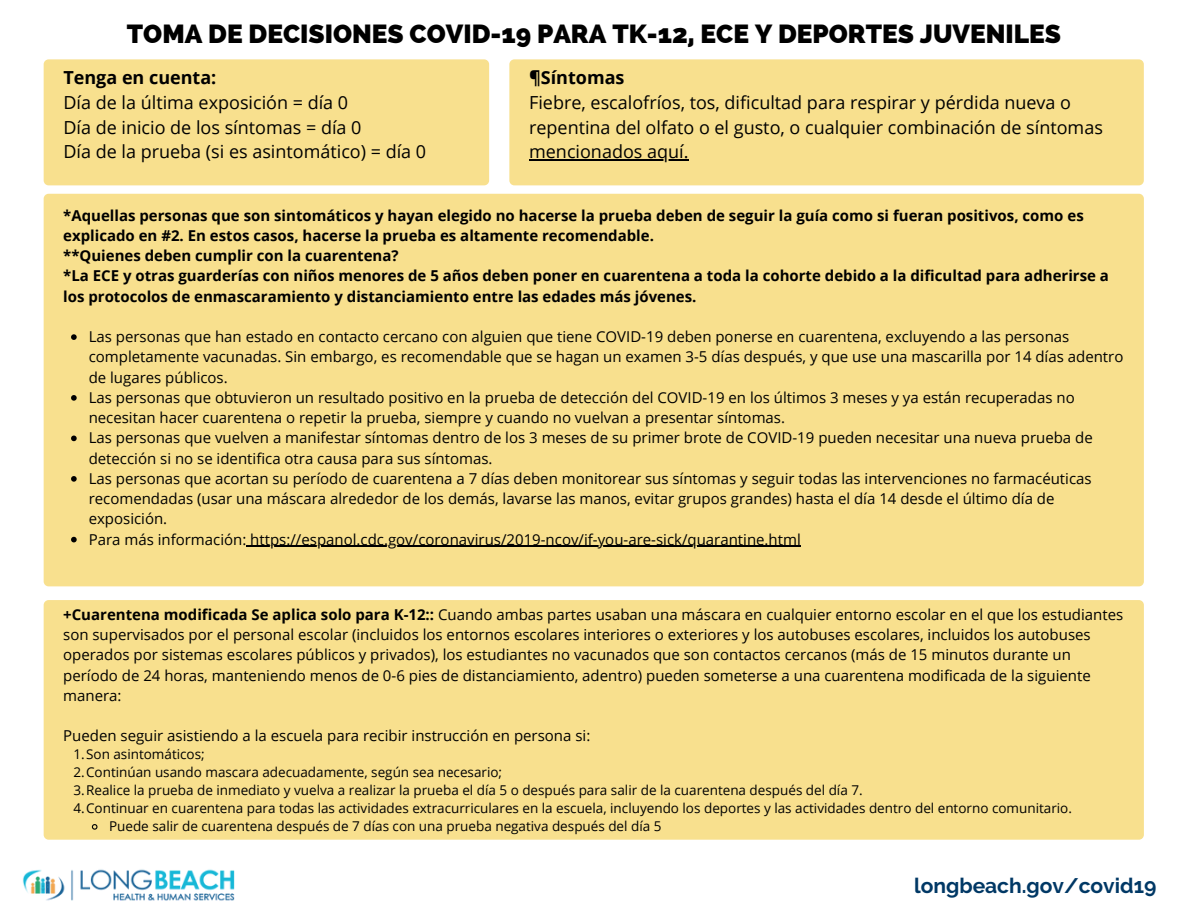
<style>
.page{position:relative;width:1188px;height:918px;background:#fff}
.page>*{position:absolute;margin:0;border:0;box-sizing:border-box;transform-origin:0 0}
.t1{font:800 26.25px "Raleway";color:#000}
.t2{font:700 21px "Raleway";color:#003865}
.t3{font:18px/24.8px "Open Sans";color:#000}
.t4{font:700 18px "Open Sans";color:#000}
.t5{font:15px/20.2px "Open Sans";color:#000}
.t6{font:700 15px/20.2px "Open Sans";color:#000}
.t7{font:13.5px "Open Sans";color:#000}
.s1{font-weight:700}
</style>
<div class="page">
<div style="left:44px;top:59px;width:445px;height:126px;background:#f8e08e;border-radius:5px"></div>
<div style="left:509px;top:59px;width:635px;height:126px;background:#f8e08e;border-radius:5px"></div>
<div style="left:44px;top:194px;width:1100px;height:392px;background:#f8e08e;border-radius:5px"></div>
<hr style="left:529px;top:160px;width:160px;height:1px;background:#000">
<svg style="left:71px;top:334px;width:6px;height:6px"></svg>
<svg style="left:71px;top:395px;width:6px;height:6px"></svg>
<svg style="left:71px;top:436px;width:6px;height:5px"></svg>
<svg style="left:71px;top:476px;width:6px;height:6px"></svg>
<svg style="left:71px;top:537px;width:6px;height:5px"></svg>
<hr style="left:246px;top:546px;width:555px;height:1px;background:#000">
<img style="left:22px;top:869px;width:213px;height:32px">
<div style="left:44px;top:600px;width:1100px;height:240px;background:#f8e08e;border-radius:5px"></div>
<svg style="left:91px;top:824px;width:7px;height:6px"></svg>
<p class="t1" style="left:127px;top:18px;width:936px">TOMA DE DECISIONES COVID-19 PARA TK-12, ECE Y DEPORTES JUVENILES</p>
<p class="t4" style="left:63px;top:65px;width:155px">Tenga en cuenta:</p>
<p class="t3" style="left:63px;top:90px;width:286px">Día de la última exposición = día 0</p>
<p class="t3" style="left:63px;top:114px;width:300px">Día de inicio de los síntomas = día 0</p>
<p class="t3" style="left:63px;top:139px;width:364px">Día de la prueba (si es asintomático) = día 0</p>
<p class="t4" style="left:529px;top:65px;width:97px">¶Síntomas</p>
<p class="t3" style="left:529px;top:90px;width:575px">Fiebre, escalofríos, tos, dificultad para respirar y pérdida nueva o repentina del olfato o el gusto, o cualquier combinación de síntomas mencionados aquí.</p>
<p class="t6" style="left:63px;top:205px;width:1022px">*Aquellas personas que son sintomáticos y hayan elegido no hacerse la prueba deben de seguir la guía como si fueran positivos, como es explicado en #2. En estos casos, hacerse la prueba es altamente recomendable.</p>
<p class="t6" style="left:63px;top:245px;width:337px">**Quienes deben cumplir con la cuarentena?</p>
<p class="t6" style="left:63px;top:265px;width:1047px">*La ECE y otras guarderías con niños menores de 5 años deben poner en cuarentena a toda la cohorte debido a la dificultad para adherirse a los protocolos de enmascaramiento y distanciamiento entre las edades más jóvenes.</p>
<p class="t5" style="left:89px;top:326px;width:1036px">Las personas que han estado en contacto cercano con alguien que tiene COVID-19 deben ponerse en cuarentena, excluyendo a las personas completamente vacunadas. Sin embargo, es recomendable que se hagan un examen 3-5 días después, y que use una mascarilla por 14 días adentro de lugares públicos.</p>
<p class="t5" style="left:89px;top:387px;width:988px">Las personas que obtuvieron un resultado positivo en la prueba de detección del COVID-19 en los últimos 3 meses y ya están recuperadas no necesitan hacer cuarentena o repetir la prueba, siempre y cuando no vuelvan a presentar síntomas.</p>
<p class="t5" style="left:89px;top:427px;width:1006px">Las personas que vuelven a manifestar síntomas dentro de los 3 meses de su primer brote de COVID-19 pueden necesitar una nueva prueba de detección si no se identifica otra causa para sus síntomas.</p>
<p class="t5" style="left:89px;top:468px;width:1005px">Las personas que acortan su período de cuarentena a 7 días deben monitorear sus síntomas y seguir todas las intervenciones no farmacéuticas recomendadas (usar una máscara alrededor de los demás, lavarse las manos, evitar grupos grandes) hasta el día 14 desde el último día de exposición.</p>
<p class="t5" style="left:89px;top:529px;width:714px">Para más información: https://espanol.cdc.gov/coronavirus/2019-ncov/if-you-are-sick/quarantine.html</p>
<p class="t5" style="left:63px;top:604px;width:1062px"><span class="s1">+Cuarentena modificada Se aplica solo para K-12::</span> Cuando ambas partes usaban una máscara en cualquier entorno escolar en el que los estudiantes son supervisados por el personal escolar (incluidos los entornos escolares interiores o exteriores y los autobuses escolares, incluidos los autobuses operados por sistemas escolares públicos y privados), los estudiantes no vacunados que son contactos cercanos (más de 15 minutos durante un período de 24 horas, manteniendo menos de 0-6 pies de distanciamiento, adentro) pueden someterse a una cuarentena modificada de la siguiente manera:</p>
<p class="t5" style="left:63px;top:725px;width:529px">Pueden seguir asistiendo a la escuela para recibir instrucción en persona si:</p>
<p class="t7" style="left:73px;top:745px;width:133px">1.Son asintomáticos;</p>
<p class="t7" style="left:73px;top:763px;width:430px">2.Continúan usando mascara adecuadamente, según sea necesario;</p>
<p class="t7" style="left:73px;top:781px;width:791px">3.Realice la prueba de inmediato y vuelva a realizar la prueba el día 5 o después para salir de la cuarentena después del día 7.</p>
<p class="t7" style="left:73px;top:799px;width:1000px">4.Continuar en cuarentena para todas las actividades extracurriculares en la escuela, incluyendo los deportes y las actividades dentro del entorno comunitario.</p>
<p class="t7" style="left:109px;top:817px;width:554px">Puede salir de cuarentena después de 7 días con una prueba negativa después del día 5</p>
<p class="t2" style="left:914px;top:873px;width:244px">longbeach.gov/covid19</p>
</div>
